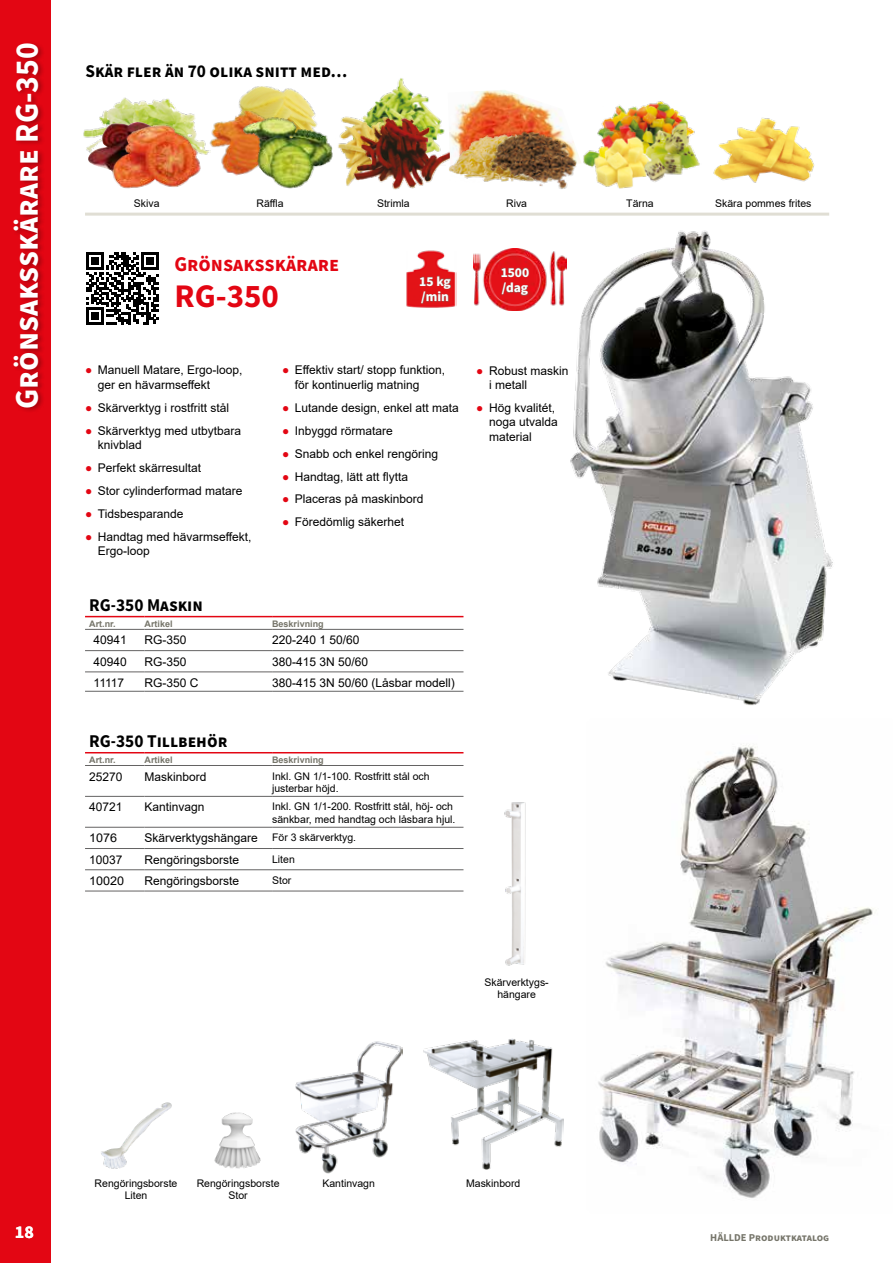
<style>
.page{position:relative;width:893px;height:1263px;background:#fff}
.page>*{position:absolute;margin:0;border:0;box-sizing:border-box;transform-origin:0 0}
.t1{font:700 33px "Source Sans Pro";color:#fff;scale:.96 1}
.t2{font:700 33px "Source Sans Pro";color:#e30613}
.t3{font:700 21px "Source Sans Pro";color:#e30613;scale:.96 1}
.t4{font:700 18px "Source Sans Pro";color:#000;scale:.96 1}
.t5{font:700 18px "Source Sans Pro";color:#fff}
.t6{font:700 13.5px/15.8px "Source Sans Pro";color:#fff}
.t7{font:12px/14.4px "Arial";color:#000}
.t8{font:12px "Arial";color:#000;scale:1.05 1}
.t9{font:10.5px/12.6px "Arial";color:#000;text-align:center}
.t10{font:700 10.5px "Source Sans Pro";color:#76756a}
.t11{font:700 9px "Arial";color:#76756a}
.s1{color:#e30613}
.s2{font-size:10.5px}
</style>
<div class="page">
<div style="left:0;top:0;width:51px;height:1263px;background:#e30613"></div>
<hr style="left:85px;top:213px;width:744px;height:3px;background:#e0ded4">
<img style="left:83px;top:97px;width:124px;height:72px">
<img style="left:106px;top:119px;width:95px;height:70px">
<img style="left:239px;top:86px;width:76px;height:26px">
<img style="left:207px;top:111px;width:92px;height:65px">
<img style="left:242px;top:112px;width:91px;height:77px">
<img style="left:368px;top:78px;width:63px;height:33px">
<img style="left:338px;top:117px;width:7px;height:38px">
<img style="left:345px;top:111px;width:102px;height:79px">
<img style="left:454px;top:90px;width:109px;height:39px">
<img style="left:447px;top:129px;width:114px;height:53px">
<img style="left:488px;top:130px;width:90px;height:59px">
<img style="left:578px;top:101px;width:122px;height:88px">
<img style="left:713px;top:117px;width:102px;height:66px">
<img style="left:598px;top:745px;width:275px;height:453px">
<hr style="left:85px;top:629px;width:60px;height:1px;background:#646363">
<hr style="left:145px;top:629px;width:127px;height:1px;background:#646363">
<hr style="left:272px;top:629px;width:191px;height:1px;background:#646363">
<hr style="left:85px;top:650px;width:60px;height:1px;background:#646363">
<hr style="left:145px;top:650px;width:127px;height:1px;background:#646363">
<hr style="left:272px;top:650px;width:191px;height:1px;background:#646363">
<hr style="left:85px;top:616px;width:60px;height:1px;background:#e30613">
<hr style="left:145px;top:616px;width:127px;height:1px;background:#e30613">
<hr style="left:272px;top:616px;width:191px;height:1px;background:#e30613">
<hr style="left:85px;top:672px;width:60px;height:1px;background:#646363">
<hr style="left:145px;top:672px;width:127px;height:1px;background:#646363">
<hr style="left:272px;top:672px;width:191px;height:1px;background:#646363">
<hr style="left:85px;top:691px;width:60px;height:1px;background:#646363">
<hr style="left:145px;top:691px;width:127px;height:1px;background:#646363">
<hr style="left:272px;top:691px;width:191px;height:1px;background:#646363">
<hr style="left:85px;top:765px;width:60px;height:1px;background:#646363">
<hr style="left:145px;top:765px;width:127px;height:1px;background:#646363">
<hr style="left:272px;top:765px;width:191px;height:1px;background:#646363">
<hr style="left:85px;top:848px;width:60px;height:1px;background:#646363">
<hr style="left:145px;top:848px;width:127px;height:1px;background:#646363">
<hr style="left:272px;top:848px;width:191px;height:1px;background:#646363">
<hr style="left:85px;top:869px;width:60px;height:1px;background:#646363">
<hr style="left:145px;top:869px;width:127px;height:1px;background:#646363">
<hr style="left:272px;top:869px;width:191px;height:1px;background:#646363">
<hr style="left:85px;top:891px;width:60px;height:1px;background:#646363">
<hr style="left:145px;top:891px;width:127px;height:1px;background:#646363">
<hr style="left:272px;top:891px;width:191px;height:1px;background:#646363">
<hr style="left:85px;top:796px;width:60px;height:1px;background:#646363">
<hr style="left:145px;top:796px;width:127px;height:1px;background:#646363">
<hr style="left:272px;top:796px;width:191px;height:1px;background:#646363">
<hr style="left:85px;top:752px;width:60px;height:1px;background:#e30613">
<hr style="left:145px;top:752px;width:127px;height:1px;background:#e30613">
<hr style="left:272px;top:752px;width:191px;height:1px;background:#e30613">
<hr style="left:85px;top:827px;width:60px;height:1px;background:#646363">
<hr style="left:145px;top:827px;width:127px;height:1px;background:#646363">
<hr style="left:272px;top:827px;width:191px;height:1px;background:#646363">
<svg style="left:86px;top:252px;width:72px;height:72px"></svg>
<img style="left:514px;top:212px;width:319px;height:494px">
<div style="left:12px;top:41px;width:33px;height:373px;background:#000;opacity:.3"></div>
<img style="left:101px;top:1102px;width:71px;height:67px">
<img style="left:214px;top:1112px;width:47px;height:57px">
<img style="left:295px;top:1041px;width:108px;height:132px">
<img style="left:423px;top:1038px;width:141px;height:132px">
<img style="left:504px;top:802px;width:22px;height:164px">
<img style="left:406px;top:250px;width:51px;height:58px">
<div style="left:470px;top:245px;width:100px;height:68px;background:#fff"></div>
<img style="left:473px;top:248px;width:94px;height:62px">
<svg style="left:419px;top:275px;width:32px;height:29px"></svg>
<svg style="left:501px;top:267px;width:28px;height:29px"></svg>
<h1 class="t1" style="left:6px;top:409px;width:383px;rotate:-90deg">Grönsaksskärare RG-350</h1>
<h3 class="t4" style="left:85px;top:60px;width:274px">Skär fler än 70 olika snitt med…</h3>
<p class="t9" style="left:134px;top:197px;width:27px">Skiva</p>
<p class="t9" style="left:256px;top:197px;width:29px">Räffla</p>
<p class="t9" style="left:377px;top:197px;width:34px">Strimla</p>
<p class="t9" style="left:506px;top:197px;width:22px">Riva</p>
<p class="t9" style="left:626px;top:197px;width:29px">Tärna</p>
<p class="t9" style="left:715px;top:197px;width:98px">Skära pommes frites</p>
<h2 class="t3" style="left:174px;top:250px;width:173px">Grönsaksskärare</h2>
<h1 class="t2" style="left:174px;top:275px;width:106px">RG-350</h1>
<p class="t6" style="left:419px;top:274px;width:33px">15 kg /min</p>
<p class="t6" style="left:501px;top:265px;width:30px">1500 /dag</p>
<p class="t7" style="left:98px;top:363px;width:146px;text-indent:-13px"><span class="s1">●</span> Manuell Matare, Ergo-loop, ger en hävarmseffekt</p>
<p class="t7" style="left:85px;top:400px;width:146px"><span class="s1">●</span> Skärverktyg i rostfritt stål</p>
<p class="t7" style="left:98px;top:423px;width:145px;text-indent:-13px"><span class="s1">●</span> Skärverktyg med utbytbara knivblad</p>
<p class="t7" style="left:85px;top:460px;width:118px"><span class="s1">●</span> Perfekt skärresultat</p>
<p class="t7" style="left:85px;top:483px;width:159px"><span class="s1">●</span> Stor cylinderformad matare</p>
<p class="t7" style="left:85px;top:506px;width:100px"><span class="s1">●</span> Tidsbesparande</p>
<p class="t7" style="left:98px;top:529px;width:155px;text-indent:-13px"><span class="s1">●</span> Handtag med hävarmseffekt,<br>Ergo-loop</p>
<p class="t7" style="left:295px;top:363px;width:152px;text-indent:-13px"><span class="s1">●</span> Effektiv start/ stopp funktion, för kontinuerlig matning</p>
<p class="t7" style="left:282px;top:400px;width:178px"><span class="s1">●</span> Lutande design, enkel att mata</p>
<p class="t7" style="left:282px;top:423px;width:112px"><span class="s1">●</span> Inbyggd rörmatare</p>
<p class="t7" style="left:282px;top:446px;width:158px"><span class="s1">●</span> Snabb och enkel rengöring</p>
<p class="t7" style="left:282px;top:469px;width:128px"><span class="s1">●</span> Handtag, lätt att flytta</p>
<p class="t7" style="left:282px;top:492px;width:143px"><span class="s1">●</span> Placeras på maskinbord</p>
<p class="t7" style="left:282px;top:515px;width:124px"><span class="s1">●</span> Föredömlig säkerhet</p>
<h3 class="t4" style="left:89px;top:593px;width:120px">RG-350 Maskin</h3>
<p class="t11" style="left:89px;top:618px;width:28px">Art.nr.</p>
<p class="t11" style="left:145px;top:618px;width:30px">Artikel</p>
<p class="t11" style="left:272px;top:618px;width:53px">Beskrivning</p>
<p class="t7" style="left:94px;top:633px;width:35px">40941</p>
<p class="t7" style="left:145px;top:633px;width:44px">RG-350</p>
<p class="t7" style="left:272px;top:633px;width:89px">220-240 1 50/60</p>
<p class="t7" style="left:94px;top:654px;width:35px">40940</p>
<p class="t7" style="left:145px;top:654px;width:44px">RG-350</p>
<p class="t7" style="left:272px;top:654px;width:98px">380-415 3N 50/60</p>
<p class="t7" style="left:94px;top:675px;width:32px">11117</p>
<p class="t7" style="left:145px;top:675px;width:56px">RG-350 C</p>
<p class="t7" style="left:272px;top:675px;width:184px">380-415 3N 50/60 (Låsbar modell)</p>
<h3 class="t4" style="left:89px;top:729px;width:145px">RG-350 Tillbehör</h3>
<p class="t11" style="left:89px;top:754px;width:28px">Art.nr.</p>
<p class="t11" style="left:145px;top:754px;width:30px">Artikel</p>
<p class="t11" style="left:272px;top:754px;width:53px">Beskrivning</p>
<p class="t7" style="left:89px;top:769px;width:35px">25270</p>
<p class="t7" style="left:145px;top:769px;width:64px">Maskinbord</p>
<p class="t9" style="left:272px;top:769px;width:159px;text-align:left">Inkl. GN 1/1-100. Rostfritt stål och justerbar höjd.</p>
<p class="t7" style="left:89px;top:800px;width:35px">40721</p>
<p class="t7" style="left:145px;top:800px;width:62px">Kantinvagn</p>
<p class="t9" style="left:272px;top:800px;width:185px;text-align:left">Inkl. GN 1/1-200. Rostfritt stål, höj- och sänkbar, med handtag och låsbara hjul.</p>
<p class="t8" style="left:89px;top:830px;width:28px">1076</p>
<p class="t7" style="left:145px;top:831px;width:213px">Skärverktygshängare <span class="s2">För 3 skärverktyg.</span></p>
<p class="t7" style="left:89px;top:852px;width:35px">10037</p>
<p class="t7" style="left:145px;top:852px;width:96px">Rengöringsborste</p>
<p class="t9" style="left:272px;top:852px;width:24px">Liten</p>
<p class="t8" style="left:89px;top:872px;width:35px">10020</p>
<p class="t7" style="left:145px;top:873px;width:96px">Rengöringsborste</p>
<p class="t9" style="left:272px;top:874px;width:21px">Stor</p>
<p class="t7" style="left:489px;top:363px;width:81px;text-indent:-13px"><span class="s1">●</span> Robust maskin i metall</p>
<p class="t7" style="left:489px;top:400px;width:70px;text-indent:-13px"><span class="s1">●</span> Hög kvalitét, noga utvalda material</p>
<p class="t9" style="left:485px;top:976px;width:66px">Skärverktygs&shy;hängare</p>
<p class="t9" style="left:95px;top:1176px;width:84px">Rengöringsborste<br>Liten</p>
<p class="t9" style="left:197px;top:1176px;width:84px">Rengöringsborste<br>Stor</p>
<p class="t9" style="left:322px;top:1176px;width:54px">Kantinvagn</p>
<p class="t9" style="left:466px;top:1176px;width:56px">Maskinbord</p>
<h3 class="t5" style="left:15px;top:1221px;width:21px">18</h3>
<p class="t10" style="left:710px;top:1231px;width:120px">HÄLLDE Produktkatalog</p>
</div>
